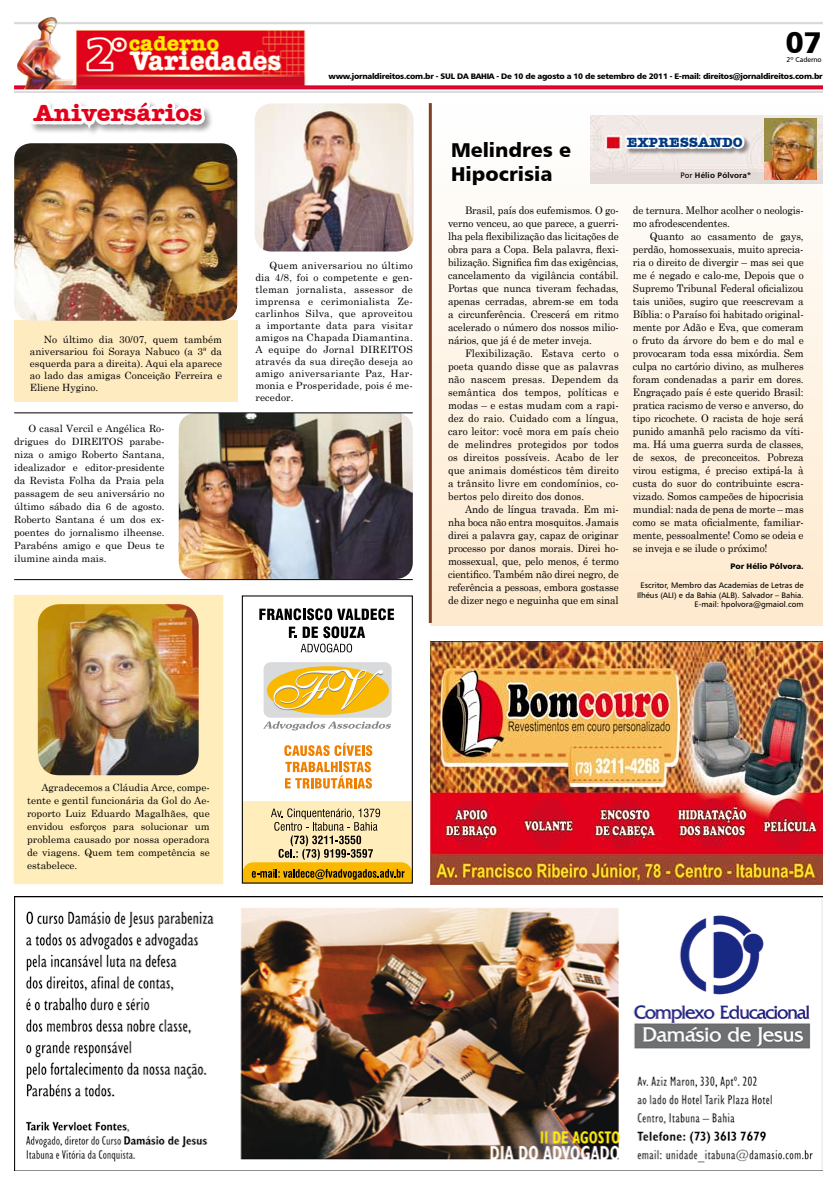
<style>
.page{position:relative;width:837px;height:1185px;background:#fff}
.page>*{position:absolute;margin:0;border:0;box-sizing:border-box;transform-origin:0 0}
.t1{font:30px "Humanist 777 BT Black B";color:#000}
.t2{font:700 24px "Amer Typewriter IT Cby BT";color:#e2001a}
.t3{font:20px/24px "Humanist 777 BT Black B";color:#000}
.t4{font:700 14px "Amer Typewriter IT Cby BT";letter-spacing:.01em;color:#003882}
.t5{font:10.5px/13px "Century Schoolbook";letter-spacing:-.01em;color:#000;text-align:justify;scale:.95 1}
.t6{font:10px/13px "Century Schoolbook";color:#000;text-align:justify}
.t7{font:8px "Humanist 777 BT Black B";letter-spacing:-.03em;color:#000}
.t8{font:8px/9.6px "Humanist 777 BT Roman B";color:#000;text-align:right}
.t9{font:8px "Humanist 777 BT Black B";color:#000}
.t10{font:8px "Humanist 777 BT Bold B";letter-spacing:.02em;color:#000}
.t11{font:7px "Humanist 777 BT Roman B";letter-spacing:-.01em;color:#000}
.s1{font-family:"Humanist 777 BT Roman B"}
</style>
<div class="page">
<div style="left:14px;top:320px;width:223px;height:81px;background:#ffebc0"></div>
<div style="left:14px;top:595px;width:209px;height:289px;background:#feb"></div>
<img style="left:14px;top:17px;width:808px;height:75px">
<img style="left:430px;top:641px;width:392px;height:243px">
<svg style="left:25px;top:76px;width:185px;height:57px"></svg>
<img style="left:14px;top:896px;width:808px;height:275px">
<div style="left:242px;top:802px;width:170px;height:81px;background:#ffedbc"></div>
<div style="left:263px;top:662px;width:128px;height:56px;background:#d9dadb;border-radius:7px"></div>
<div style="left:267px;top:666px;width:122px;height:49px;background:#fab900;border-radius:50%"></div>
<svg style="left:259px;top:608px;width:135px;height:12px"></svg>
<svg style="left:289px;top:626px;width:76px;height:12px"></svg>
<svg style="left:300px;top:644px;width:52px;height:8px"></svg>
<svg style="left:284px;top:743px;width:88px;height:13px"></svg>
<svg style="left:285px;top:762px;width:87px;height:27px"></svg>
<svg style="left:273px;top:669px;width:110px;height:42px"></svg>
<svg style="left:244px;top:808px;width:166px;height:74px"></svg>
<div style="left:242px;top:595px;width:170px;height:289px;border:1px solid #000"></div>
<svg style="left:263px;top:721px;width:128px;height:9px"></svg>
<div style="left:430px;top:103px;width:392px;height:522px;background:linear-gradient(to bottom,#feffff,#feeace)"></div>
<img style="left:590px;top:115px;width:232px;height:69px">
<div style="left:624px;top:132px;width:162px;height:42px;background:#000;opacity:.4"></div>
<svg style="left:621px;top:17px;width:126px;height:323px"></svg>
<img style="left:763px;top:119px;width:53px;height:60px">
<img style="left:179px;top:414px;width:233px;height:165px">
<img style="left:255px;top:103px;width:158px;height:148px">
<img style="left:14px;top:143px;width:223px;height:178px">
<img style="left:38px;top:604px;width:160px;height:171px">
<hr style="left:428px;top:103px;width:3px;height:520px;background:#804025">
<hr style="left:14px;top:413px;width:398px;height:1px;background:#000">
<hr style="left:14px;top:579px;width:398px;height:1px;background:#000">
<h2 class="t2" style="left:34px;top:98px;width:170px">Aniversários</h2>
<p class="t6" style="left:30px;top:332px;width:194px;line-height:12px;text-indent:14px">No último dia 30/07, quem também aniversariou foi Soraya Nabuco (a 3ª da esquerda para a direita). Aqui ela aparece ao lado das amigas Conceição Ferreira e Eliene Hygino.</p>
<p class="t6" style="left:14px;top:421px;width:152px;text-indent:14px">O casal Vercil e Angélica Ro&shy;drigues do DIREITOS parabe&shy;niza o amigo Roberto Santana, idealizador e editor-presidente da Revista Folha da Praia pela passagem de seu aniversário no último sábado dia 6 de agosto.<br>Roberto Santana é um dos ex&shy;poentes do jornalismo ilheense.<br>Parabéns amigo e que Deus te ilumine ainda mais.</p>
<h1 class="t1" style="left:785px;top:23px;width:39px">07</h1>
<p class="t11" style="left:786px;top:55px;width:37px">2º Caderno</p>
<p class="t7" style="left:328px;top:71px;width:495px">www.jornaldireitos.com.br - SUL DA BAHIA - De 10 de agosto a 10 de setembro de 2011 - E-mail: direitos@jornaldireitos.com.br</p>
<p class="t6" style="left:255px;top:259px;width:159px;line-height:12px;text-indent:14px">Quem aniversariou no último dia 4/8, foi o competente e gen&shy;tleman jornalista, assessor de imprensa e cerimonialista Ze&shy;carlinhos Silva, que aproveitou a importante data para visitar amigos na Chapada Diamantina.<br>A equipe do Jornal DIREITOS através da sua direção deseja ao amigo aniversariante Paz, Har&shy;monia e Prosperidade, pois é me&shy;recedor.</p>
<h3 class="t3" style="left:451px;top:138px;width:121px">Melindres e<br>Hipocrisia</h3>
<h3 class="t4" style="left:626px;top:133px;width:118px">EXPRESSANDO</h3>
<p class="t10" style="left:680px;top:170px;width:72px"><span class="s1">Por</span> Hélio Pólvora*</p>
<p class="t5" style="left:448px;top:203px;width:181px;text-indent:17px">Brasil, país dos eufemismos. O go&shy;verno venceu, ao que parece, a guerri&shy;lha pela flexibilização das licitações de obra para a Copa. Bela palavra, flexi&shy;bilização. Significa fim das exigências, cancelamento da vigilância contábil.<br>Portas que nunca tiveram fechadas, apenas cerradas, abrem-se em toda a circunferência. Crescerá em ritmo acelerado o número dos nossos milio&shy;nários, que já é de meter inveja.</p>
<p class="t5" style="left:448px;top:346px;width:181px;text-indent:17px">Flexibilização. Estava certo o poeta quando disse que as palavras não nascem presas. Dependem da semântica dos tempos, políticas e modas – e estas mudam com a rapi&shy;dez do raio. Cuidado com a língua, caro leitor: você mora em país cheio de melindres protegidos por todos os direitos possíveis. Acabo de ler que animais domésticos têm direito a trânsito livre em condomínios, co&shy;bertos pelo direito dos donos.</p>
<p class="t5" style="left:448px;top:502px;width:181px;text-indent:17px">Ando de língua travada. Em mi&shy;nha boca não entra mosquitos. Jamais direi a palavra gay, capaz de originar processo por danos morais. Direi ho&shy;mossexual, que, pelo menos, é termo cientifico. Também não direi negro, de referência a pessoas, embora gostasse de dizer nego e neguinha que em sinal</p>
<p class="t5" style="left:632px;top:203px;width:181px">de ternura. Melhor acolher o neologis&shy;mo afrodescendentes.</p>
<p class="t5" style="left:632px;top:229px;width:181px;text-indent:17px">Quanto ao casamento de gays, perdão, homossexuais, muito aprecia&shy;ria o direito de divergir – mas sei que me é negado e calo-me, Depois que o Supremo Tribunal Federal oficializou tais uniões, sugiro que reescrevam a Bíblia: o Paraíso foi habitado original&shy;mente por Adão e Eva, que comeram o fruto da árvore do bem e do mal e provocaram toda essa mixórdia. Sem culpa no cartório divino, as mulheres foram condenadas a parir em dores.<br>Engraçado país é este querido Brasil: pratica racismo de verso e anverso, do tipo ricochete. O racista de hoje será punido amanhã pelo racismo da víti&shy;ma. Há uma guerra surda de classes, de sexos, de preconceitos. Pobreza virou estigma, é preciso extipá-la à custa do suor do contribuinte escra&shy;vizado. Somos campeões de hipocrisia mundial: nada de pena de morte – mas como se mata oficialmente, familiar&shy;mente, pessoalmente! Como se odeia e se inveja e se ilude o próximo!</p>
<p class="t9" style="left:730px;top:561px;width:75px">Por Hélio Pólvora.</p>
<p class="t8" style="left:636px;top:580px;width:168px">Escritor, Membro das Academias de Letras de<br>Ilhéus (ALI) e da Bahia (ALB). Salvador – Bahia.<br>E-mail: hpolvora@gmaiol.com</p>
<p class="t6" style="left:27px;top:780px;width:184px;text-indent:14px">Agradecemos a Cláudia Arce, compe&shy;tente e gentil funcionária da Gol do Ae&shy;roporto Luiz Eduardo Magalhães, que envidou esforços para solucionar um problema causado por nossa operadora de viagens. Quem tem competência se estabelece.</p>
</div>
